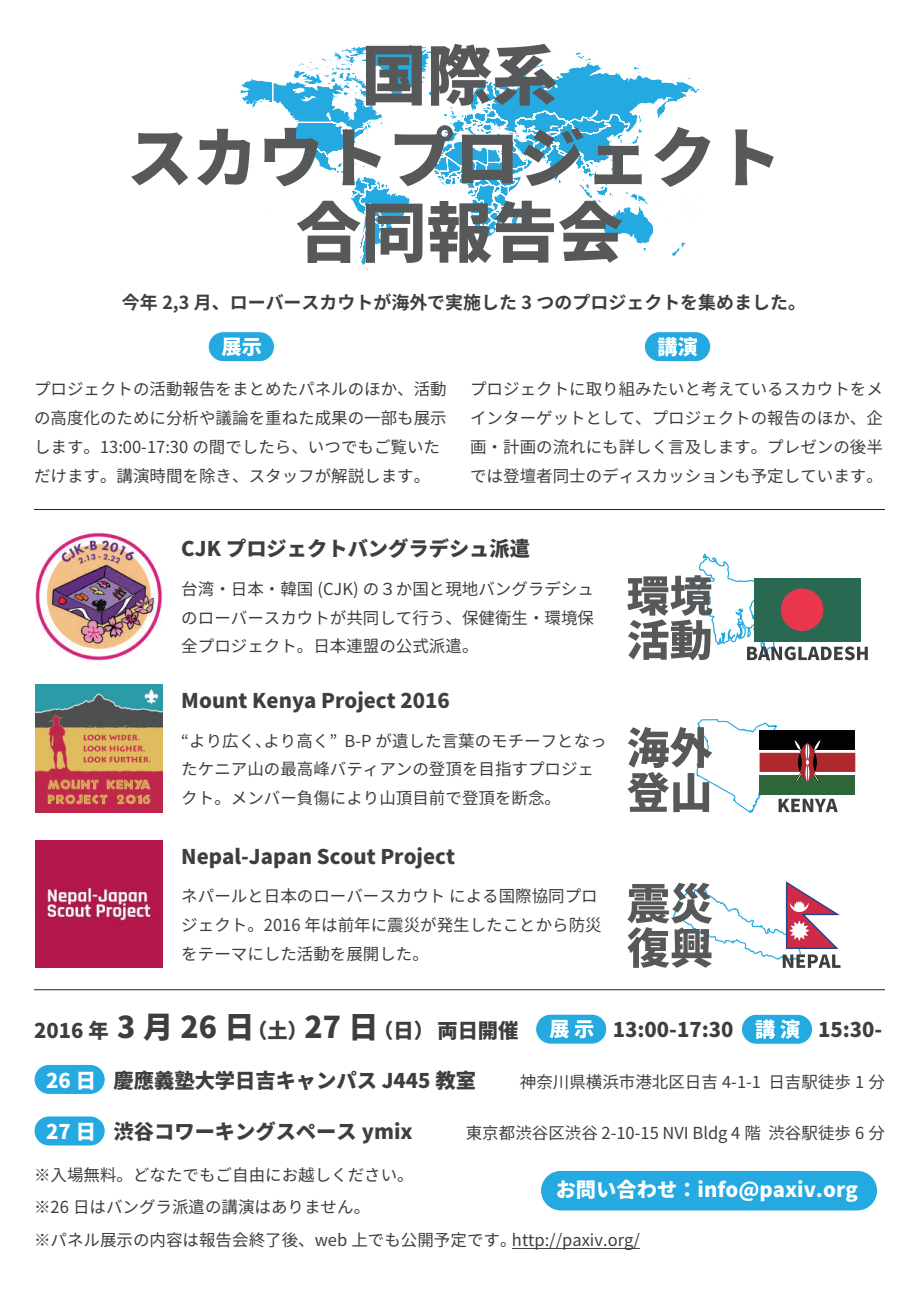
<style>
.page{position:relative;width:919px;height:1289px;background:#fff}
.page>*{position:absolute;margin:0;border:0;box-sizing:border-box;transform-origin:0 0}
.t1{font:900 65.4px "Noto Sans CJ Kjp";color:#57585a}
.t2{font:900 20.25px "Noto Sans CJ Kjp";color:#3e3e3f}
.t3{font:900 20.25px "Noto Sans CJ Kjp";color:#fff}
.t4{font:700 18px "Noto Sans CJ Kjp";color:#3e3e3f}
.t5{font:16.5px/28.8px "Noto Sans CJ Kjp";color:#3e3e3f}
.s1{font-size:30px}
</style>
<div class="page">
<svg style="left:239px;top:44px;width:461px;height:213px"></svg>
<svg style="left:272px;top:80px;width:366px;height:190px"></svg>
<svg style="left:526px;top:157px;width:3px;height:5px"></svg>
<svg style="left:479px;top:130px;width:4px;height:3px"></svg>
<div style="left:540px;top:1170px;width:337px;height:40px;background:#24aae1;border-radius:20px"></div>
<div style="left:540px;top:1170px;width:337px;height:40px;border:1px solid #fff;border-radius:20px"></div>
<img style="left:35px;top:532px;width:128px;height:128px">
<svg style="left:627px;top:553px;width:240px;height:108px"></svg>
<img style="left:35px;top:684px;width:128px;height:128px">
<svg style="left:627px;top:719px;width:228px;height:94px"></svg>
<img style="left:35px;top:840px;width:128px;height:127px">
<svg style="left:627px;top:881px;width:214px;height:86px"></svg>
<hr style="left:34px;top:989px;width:850px;height:1px;background:#231f20">
<hr style="left:34px;top:509px;width:850px;height:1px;background:#231f20">
<div style="left:34px;top:1064px;width:71px;height:30px;background:#24aae1;border-radius:15px"></div>
<div style="left:34px;top:1064px;width:71px;height:30px;border:1px solid #fff;border-radius:15px"></div>
<div style="left:34px;top:1115px;width:71px;height:30px;background:#24aae1;border-radius:15px"></div>
<div style="left:34px;top:1115px;width:71px;height:31px;border:1px solid #fff;border-radius:15px"></div>
<hr style="left:512px;top:1247px;width:127px;height:1px;background:#3e3e3f">
<div style="left:535px;top:1014px;width:71px;height:30px;background:#24aae1;border-radius:15px"></div>
<div style="left:535px;top:1013px;width:72px;height:31px;border:1px solid #fff;border-radius:15px"></div>
<svg style="left:549px;top:1019px;width:44px;height:19px"></svg>
<div style="left:741px;top:1014px;width:71px;height:30px;background:#24aae1;border-radius:15px"></div>
<div style="left:741px;top:1014px;width:71px;height:30px;border:1px solid #fff;border-radius:15px"></div>
<svg style="left:755px;top:1019px;width:19px;height:19px"></svg>
<svg style="left:780px;top:1019px;width:19px;height:19px"></svg>
<div style="left:644px;top:331px;width:66px;height:30px;background:#24aae1;border-radius:15px"></div>
<div style="left:644px;top:331px;width:66px;height:31px;border:1px solid #fff;border-radius:15px"></div>
<svg style="left:657px;top:337px;width:40px;height:19px"></svg>
<div style="left:208px;top:331px;width:66px;height:30px;background:#24aae1;border-radius:15px"></div>
<div style="left:208px;top:331px;width:66px;height:31px;border:1px solid #fff;border-radius:15px"></div>
<svg style="left:222px;top:337px;width:39px;height:19px"></svg>
<h1 class="t1" style="left:361px;top:39px;width:198px">国際系</h1>
<h1 class="t1" style="left:127px;top:121px;width:656px">スカウトプロジェクト</h1>
<h1 class="t1" style="left:296px;top:196px;width:329px">合同報告会</h1>
<p class="t4" style="left:122px;top:292px;width:685px">今年 2,3 月、ローバースカウトが海外で実施した 3 つのプロジェクトを集めました。</p>
<p class="t5" style="left:34px;top:375px;width:414px">プロジェクトの活動報告をまとめたパネルのほか、活動の高度化のために分析や議論を重ねた成果の一部も展示します。13:00-17:30 の間でしたら、いつでもご覧いただけます。講演時間を除き、スタッフが解説します。</p>
<p class="t5" style="left:470px;top:375px;width:414px;text-align:justify">プロジェクトに取り組みたいと考えているスカウトをメインターゲットとして、プロジェクトの報告のほか、企画・計画の流れにも詳しく言及します。プレゼンの後半では登壇者同士のディスカッションも予定しています。</p>
<p class="t2" style="left:181px;top:537px;width:350px">CJK プロジェクトバングラデシュ派遣</p>
<p class="t5" style="left:181px;top:574px;width:414px;text-align:justify">台湾・日本・韓国 (CJK) の３か国と現地バングラデシュのローバースカウトが共同して行う、保健衛生・環境保全プロジェクト。日本連盟の公式派遣。</p>
<p class="t2" style="left:181px;top:689px;width:270px">Mount Kenya Project 2016</p>
<p class="t5" style="left:181px;top:726px;width:427px">“より広く、より高く” B-P が遺した言葉のモチーフとなったケニア山の最高峰バティアンの登頂を目指すプロジェクト。メンバー負傷により山頂目前で登頂を断念。</p>
<p class="t2" style="left:181px;top:845px;width:275px">Nepal-Japan Scout Project</p>
<p class="t5" style="left:181px;top:882px;width:422px">ネパールと日本のローバースカウト による国際協同プロジェクト。2016 年は前年に震災が発生したことから防災をテーマにした活動を展開した。</p>
<p class="t2" style="left:34px;top:1018px;width:486px">2016 年 <span class="s1">3 月 26 日</span>（土）<span class="s1">27 日</span>（日）両日開催</p>
<p class="t2" style="left:612px;top:1018px;width:122px">13:00-17:30</p>
<p class="t2" style="left:818px;top:1018px;width:66px">15:30-</p>
<p class="t3" style="left:46px;top:1068px;width:51px">26 日</p>
<p class="t3" style="left:46px;top:1120px;width:51px">27 日</p>
<p class="t2" style="left:114px;top:1068px;width:364px">慶應義塾大学日吉キャンパス J445 教室</p>
<p class="t2" style="left:114px;top:1120px;width:300px">渋谷コワーキングスペース ymix</p>
<p class="t5" style="left:466px;top:1119px;width:420px">東京都渋谷区渋谷 2-10-15 NVI Bldg 4 階 渋谷駅徒歩 6 分</p>
<p class="t5" style="left:520px;top:1067px;width:366px">神奈川県横浜市港北区日吉 4-1-1 日吉駅徒歩 1 分</p>
<p class="t5" style="left:34px;top:1160px;width:381px">※入場無料。どなたでもご自由にお越しください。</p>
<p class="t3" style="left:555px;top:1178px;width:303px">お問い合わせ：info@paxiv.org</p>
<p class="t5" style="left:34px;top:1191px;width:607px;line-height:32.5px">※26 日はバングラ派遣の講演はありません。<br>※パネル展示の内容は報告会終了後、web 上でも公開予定です。http://paxiv.org/</p>
</div>
